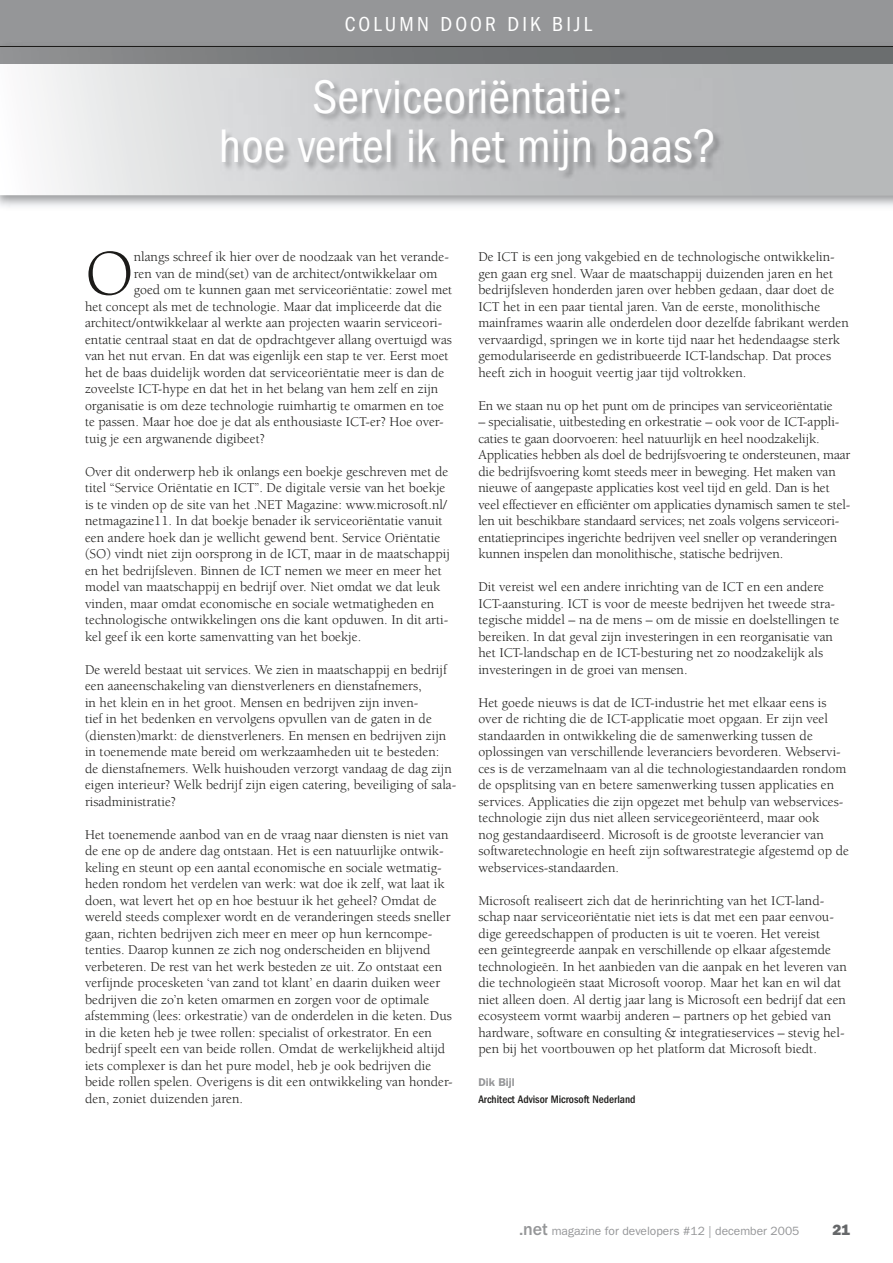
<style>
.page{position:relative;width:893px;height:1263px;background:#fff}
.page>*{position:absolute;margin:0;border:0;box-sizing:border-box;transform-origin:0 0}
.t1{font:65.7px "Berkeley";color:#1c1b19}
.t2{font:condensed 48.75px/49.5px "Franklin Gothic";color:#fff;text-align:center}
.t3{font:condensed 21px "Franklin Gothic";letter-spacing:.15em;color:#fff}
.t4{font:800 15px "Franklin Gothic";color:#66686a}
.t5{font:13.8px/16.5px "Berkeley";color:#1c1b19}
.t6{font:12px "Franklin Gothic";color:#959698}
.t7{font:500 condensed 11.25px "Franklin Gothic";color:#1c1b19}
.t8{font:600 11.25px "Franklin Gothic";color:#959698}
.s1{font-weight:800}
.s2{font-weight:500;font-size:18px}
</style>
<div class="page">
<svg style="left:0;top:64px;width:893px;height:131px"></svg>
<div style="left:0;top:0;width:893px;height:40px;background:#959698"></div>
<hr style="left:0;top:46px;width:893px;height:1px;background:#1c1b19">
<img style="left:221px;top:79px;width:502px;height:102px">
<h3 class="t3" style="left:345px;top:13px;width:249px">COLUMN DOOR DIK BIJL</h3>
<h2 class="t2" style="left:219px;top:72px;width:499px">Serviceoriëntatie:<br>hoe vertel ik het mijn baas?</h2>
<h1 class="t1" style="left:85px;top:239px;width:50px">O</h1>
<p class="t5" style="left:134px;top:249px;width:317px">nlangs schreef ik hier over de noodzaak van het verande-</p>
<p class="t5" style="left:134px;top:265px;width:305px">ren van de mind(set) van de architect/ontwikkelaar om</p>
<p class="t5" style="left:134px;top:282px;width:320px">goed om te kunnen gaan met serviceoriëntatie: zowel met</p>
<p class="t5" style="left:85px;top:298px;width:358px">het concept als met de technologie. Maar dat impliceerde dat die</p>
<p class="t5" style="left:85px;top:315px;width:359px">architect/ontwikkelaar al werkte aan projecten waarin serviceori-</p>
<p class="t5" style="left:85px;top:331px;width:368px">entatie centraal staat en dat de opdrachtgever allang overtuigd was</p>
<p class="t5" style="left:85px;top:348px;width:365px">van het nut ervan. En dat was eigenlijk een stap te ver. Eerst moet</p>
<p class="t5" style="left:85px;top:364px;width:361px">het de baas duidelijk worden dat serviceoriëntatie meer is dan de</p>
<p class="t5" style="left:85px;top:381px;width:355px">zoveelste ICT-hype en dat het in het belang van hem zelf en zijn</p>
<p class="t5" style="left:85px;top:397px;width:360px">organisatie is om deze technologie ruimhartig te omarmen en toe</p>
<p class="t5" style="left:85px;top:414px;width:360px">te passen. Maar hoe doe je dat als enthousiaste ICT-er? Hoe over-</p>
<p class="t5" style="left:85px;top:430px;width:181px">tuig je een argwanende digibeet?</p>
<p class="t5" style="left:85px;top:463px;width:366px">Over dit onderwerp heb ik onlangs een boekje geschreven met de titel “Service Oriëntatie en ICT”. De digitale versie van het boekje is te vinden op de site van het .NET Magazine: www.microsoft.nl/ netmagazine11. In dat boekje benader ik serviceoriëntatie vanuit een andere hoek dan je wellicht gewend bent. Service Oriëntatie (SO) vindt niet zijn oorsprong in de ICT, maar in de maatschappij en het bedrijfsleven. Binnen de ICT nemen we meer en meer het model van maatschappij en bedrijf over. Niet omdat we dat leuk vinden, maar omdat economische en sociale wetmatigheden en technologische ontwikkelingen ons die kant opduwen. In dit arti&shy;kel geef ik een korte samenvatting van het boekje.</p>
<p class="t5" style="left:85px;top:661px;width:373px">De wereld bestaat uit services. We zien in maatschappij en bedrijf een aaneenschakeling van dienstverleners en dienstafnemers,<br>in het klein en in het groot. Mensen en bedrijven zijn inven-<br>tief in het bedenken en vervolgens opvullen van de gaten in de (diensten)markt: de dienstverleners. En mensen en bedrijven zijn in toenemende mate bereid om werkzaamheden uit te besteden:<br>de dienstafnemers. Welk huishouden verzorgt vandaag de dag zijn eigen interieur? Welk bedrijf zijn eigen catering, beveiliging of sala&shy;risadministratie?</p>
<p class="t5" style="left:85px;top:826px;width:369px">Het toenemende aanbod van en de vraag naar diensten is niet van de ene op de andere dag ontstaan. Het is een natuurlijke ontwik&shy;keling en steunt op een aantal economische en sociale wetmatig&shy;heden rondom het verdelen van werk: wat doe ik zelf, wat laat ik doen, wat levert het op en hoe bestuur ik het geheel? Omdat de wereld steeds complexer wordt en de veranderingen steeds sneller gaan, richten bedrijven zich meer en meer op hun kerncompe&shy;tenties. Daarop kunnen ze zich nog onderscheiden en blijvend verbeteren. De rest van het werk besteden ze uit. Zo ontstaat een verfijnde procesketen ‘van zand tot klant’ en daarin duiken weer bedrijven die zo’n keten omarmen en zorgen voor de optimale afstemming (lees: orkestratie) van de onderdelen in die keten. Dus in die keten heb je twee rollen: specialist of orkestrator. En een bedrijf speelt een van beide rollen. Omdat de werkelijkheid altijd iets complexer is dan het pure model, heb je ook bedrijven die beide rollen spelen. Overigens is dit een ontwikkeling van honder&shy;den, zoniet duizenden jaren.</p>
<p class="t5" style="left:478px;top:249px;width:372px">De ICT is een jong vakgebied en de technologische ontwikkelin&shy;gen gaan erg snel. Waar de maatschappij duizenden jaren en het bedrijfsleven honderden jaren over hebben gedaan, daar doet de ICT het in een paar tiental jaren. Van de eerste, monolithische mainframes waarin alle onderdelen door dezelfde fabrikant werden vervaardigd, springen we in korte tijd naar het hedendaagse sterk gemodulariseerde en gedistribueerde ICT-landschap. Dat proces heeft zich in hooguit veertig jaar tijd voltrokken.</p>
<p class="t5" style="left:478px;top:397px;width:356px">En we staan nu op het punt om de principes van serviceoriëntatie</p>
<p class="t5" style="left:478px;top:414px;width:374px">– specialisatie, uitbesteding en orkestratie – ook voor de ICT-appli&shy;caties te gaan doorvoeren: heel natuurlijk en heel noodzakelijk.<br>Applicaties hebben als doel de bedrijfsvoering te ondersteunen, maar die bedrijfsvoering komt steeds meer in beweging. Het maken van nieuwe of aangepaste applicaties kost veel tijd en geld. Dan is het veel effectiever en efficiënter om applicaties dynamisch samen te stel&shy;len uit beschikbare standaard services; net zoals volgens serviceori&shy;entatieprincipes ingerichte bedrijven veel sneller op veranderingen kunnen inspelen dan monolithische, statische bedrijven.</p>
<p class="t5" style="left:478px;top:579px;width:362px">Dit vereist wel een andere inrichting van de ICT en een andere ICT-aansturing. ICT is voor de meeste bedrijven het tweede stra&shy;tegische middel – na de mens – om de missie en doelstellingen te bereiken. In dat geval zijn investeringen in een reorganisatie van het ICT-landschap en de ICT-besturing net zo noodzakelijk als investeringen in de groei van mensen.</p>
<p class="t5" style="left:478px;top:694px;width:372px">Het goede nieuws is dat de ICT-industrie het met elkaar eens is over de richting die de ICT-applicatie moet opgaan. Er zijn veel standaarden in ontwikkeling die de samenwerking tussen de oplossingen van verschillende leveranciers bevorderen. Webservi&shy;ces is de verzamelnaam van al die technologiestandaarden rondom de opsplitsing van en betere samenwerking tussen applicaties en services. Applicaties die zijn opgezet met behulp van webservices&shy;technologie zijn dus niet alleen servicegeoriënteerd, maar ook<br>nog gestandaardiseerd. Microsoft is de grootste leverancier van softwaretechnologie en heeft zijn softwarestrategie afgestemd op de webservices-standaarden.</p>
<p class="t5" style="left:478px;top:892px;width:370px">Microsoft realiseert zich dat de herinrichting van het ICT-land&shy;schap naar serviceoriëntatie niet iets is dat met een paar eenvou&shy;dige gereedschappen of producten is uit te voeren. Het vereist<br>een geïntegreerde aanpak en verschillende op elkaar afgestemde technologieën. In het aanbieden van die aanpak en het leveren van die technologieën staat Microsoft voorop. Maar het kan en wil dat niet alleen doen. Al dertig jaar lang is Microsoft een bedrijf dat een ecosysteem vormt waarbij anderen – partners op het gebied van hardware, software en consulting &amp; integratieservices – stevig hel&shy;pen bij het voortbouwen op het platform dat Microsoft biedt.</p>
<p class="t8" style="left:478px;top:1076px;width:38px">Dik Bijl</p>
<p class="t7" style="left:478px;top:1093px;width:159px">Architect Advisor Microsoft Nederland</p>
<p class="t6" style="left:519px;top:1224px;width:281px"><span class="s1">.</span><span class="s2">net</span> magazine for developers #12 | december 2005</p>
<p class="t4" style="left:832px;top:1221px;width:19px">21</p>
</div>
